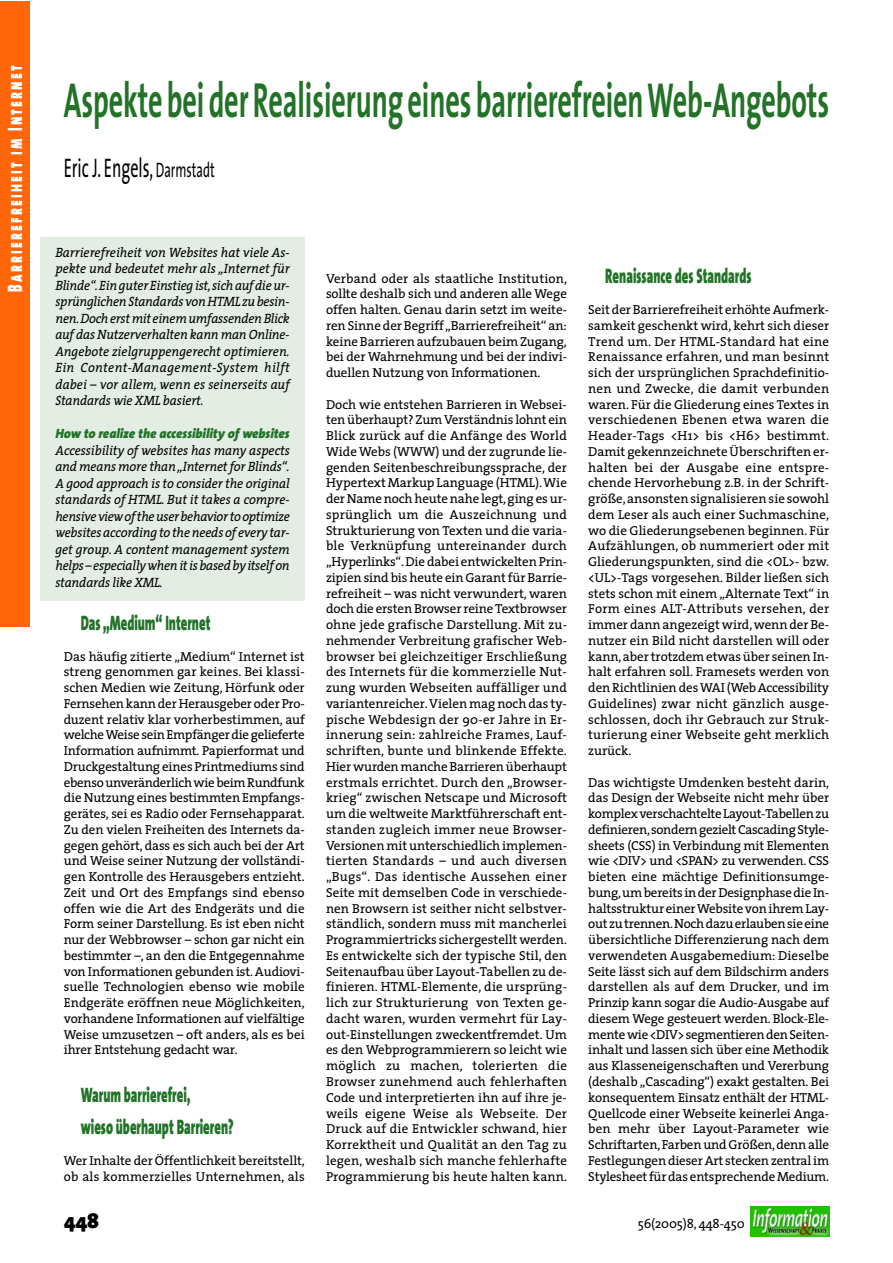
<style>
.page{position:relative;width:893px;height:1263px;background:#fff}
.page>*{position:absolute;margin:0;border:0;box-sizing:border-box;transform-origin:0 0}
.t1{font:700 49.5px "The Sans";letter-spacing:-.005em;color:#227227;scale:.57 1}
.t2{font:27px "The Sans";color:#000;scale:.6 1}
.t3{font:900 21px/31.5px "The Sans";color:#227227;scale:.6 1}
.t4{font:21px "The Sans Black Caps";letter-spacing:.18em;color:#fff;scale:.6 1}
.t5{font:900 21px "The Sans";color:#000}
.t6{font:italic 13.5px/16.5px "The Serif";letter-spacing:-.01em;color:#000;text-align:justify;scale:.94 1}
.t7{font:italic 900 13.5px "The Sans";color:#227227;scale:.95 1}
.t8{font:13.05px/15.8px "The Serif";letter-spacing:-.005em;color:#000;text-align:justify}
.s1{font-size:21px}
</style>
<div class="page">
<div style="left:0;top:1px;width:30px;height:625px;background:#ff6609"></div>
<img style="left:750px;top:1206px;width:79px;height:31px">
<div style="left:40px;top:237px;width:265px;height:363px;background:#e3ede4"></div>
<h3 class="t4" style="left:3px;top:292px;width:379px;rotate:-90deg">Barrierefreiheit im Internet</h3>
<h1 class="t1" style="left:64px;top:81px;width:1344px">Aspekte bei der Realisierung eines barrierefreien Web-Angebots</h1>
<h2 class="t2" style="left:64px;top:157px;width:253px">Eric J. Engels, <span class="s1">Darmstadt</span></h2>
<p class="t6" style="left:55px;top:245px;width:251px">Barrierefreiheit von Websites hat viele As&shy;pekte und bedeutet mehr als „Internet für Blinde“.Ein guter Einstieg ist,sich auf die ur&shy;sprünglichen Standards von HTML zu besin&shy;nen.Doch erst mit einem umfassenden Blick auf das Nutzerverhalten kann man Online-Angebote zielgruppengerecht optimieren.<br>Ein Content-Management-System hilft dabei – vor allem, wenn es seinerseits auf Standards wie XML basiert.</p>
<p class="t7" style="left:55px;top:429px;width:248px">How to realize the accessibility of websites</p>
<p class="t6" style="left:55px;top:443px;width:251px">Accessibility of websites has many aspects and means more than „Internet for Blinds“.<br>A good approach is to consider the original standards of HTML. But it takes a compre&shy;hensive view of the user behavior to optimize websites according to the needs of every tar&shy;get group. A content management system helps – especially when it is based by itself on standards like XML.</p>
<h3 class="t3" style="left:81px;top:609px;width:218px">Das „Medium“ Internet</h3>
<p class="t8" style="left:64px;top:650px;width:242px">Das häufig zitierte „Medium“ Internet ist streng genommen gar keines. Bei klassi&shy;schen Medien wie Zeitung, Hörfunk oder Fernsehen kann der Herausgeber oder Pro&shy;duzent relativ klar vorherbestimmen, auf welche Weise sein Empfänger die gelieferte Information aufnimmt. Papierformat und Druckgestaltung eines Printmediums sind ebenso unveränderlich wie beim Rundfunk die Nutzung eines bestimmten Empfangs&shy;gerätes, sei es Radio oder Fernsehapparat.<br>Zu den vielen Freiheiten des Internets da&shy;gegen gehört, dass es sich auch bei der Art und Weise seiner Nutzung der vollständi&shy;gen Kontrolle des Herausgebers entzieht.<br>Zeit und Ort des Empfangs sind ebenso offen wie die Art des Endgeräts und die Form seiner Darstellung. Es ist eben nicht nur der Webbrowser – schon gar nicht ein bestimmter –, an den die Entgegennahme von Informationen gebunden ist. Audiovi&shy;suelle Technologien ebenso wie mobile Endgeräte eröffnen neue Möglichkeiten, vorhandene Informationen auf vielfältige Weise umzusetzen – oft anders, als es bei ihrer Entstehung gedacht war.</p>
<h3 class="t3" style="left:81px;top:1081px;width:256px">Warum barrierefrei,<br>wieso überhaupt Barrieren?</h3>
<p class="t8" style="left:64px;top:1154px;width:242px">Wer Inhalte der Öffentlichkeit bereitstellt, ob als kommerzielles Unternehmen, als</p>
<p class="t8" style="left:326px;top:272px;width:242px">Verband oder als staatliche Institution, sollte deshalb sich und anderen alle Wege offen halten. Genau darin setzt im weite&shy;ren Sinne der Begriff „Barrierefreiheit“ an: keine Barrieren aufzubauen beim Zugang, bei der Wahrnehmung und bei der indivi&shy;duellen Nutzung von Informationen.</p>
<p class="t8" style="left:326px;top:398px;width:242px">Doch wie entstehen Barrieren in Websei&shy;ten überhaupt? Zum Verständnis lohnt ein Blick zurück auf die Anfänge des World Wide Webs (WWW) und der zugrunde lie&shy;genden Seitenbeschreibungssprache, der Hypertext Markup Language (HTML). Wie der Name noch heute nahe legt,ging es ur&shy;sprünglich um die Auszeichnung und Strukturierung von Texten und die varia&shy;ble Verknüpfung untereinander durch „Hyperlinks“. Die dabei entwickelten Prin&shy;zipien sind bis heute ein Garant für Barrie&shy;refreiheit – was nicht verwundert, waren doch die ersten Browser reine Textbrowser ohne jede grafische Darstellung. Mit zu&shy;nehmender Verbreitung grafischer Web&shy;browser bei gleichzeitiger Erschließung des Internets für die kommerzielle Nut&shy;zung wurden Webseiten auffälliger und variantenreicher. Vielen mag noch das ty&shy;pische Webdesign der 90-er Jahre in Er&shy;innerung sein: zahlreiche Frames, Lauf&shy;schriften, bunte und blinkende Effekte.<br>Hier wurden manche Barrieren überhaupt erstmals errichtet. Durch den „Browser&shy;krieg“ zwischen Netscape und Microsoft um die weltweite Marktführerschaft ent&shy;standen zugleich immer neue Browser-Versionen mit unterschiedlich implemen&shy;tierten Standards – und auch diversen „Bugs“. Das identische Aussehen einer Seite mit demselben Code in verschiede&shy;nen Browsern ist seither nicht selbstver&shy;ständlich, sondern muss mit mancherlei Programmiertricks sichergestellt werden.<br>Es entwickelte sich der typische Stil, den Seitenaufbau über Layout-Tabellen zu de&shy;finieren. HTML-Elemente, die ursprüng&shy;lich zur Strukturierung von Texten ge&shy;dacht waren, wurden vermehrt für Lay&shy;out-Einstellungen zweckentfremdet. Um es den Webprogrammierern so leicht wie möglich zu machen, tolerierten die Browser zunehmend auch fehlerhaften Code und interpretierten ihn auf ihre je&shy;weils eigene Weise als Webseite. Der Druck auf die Entwickler schwand, hier Korrektheit und Qualität an den Tag zu legen, weshalb sich manche fehlerhafte Programmierung bis heute halten kann.</p>
<h3 class="t3" style="left:605px;top:262px;width:245px">Renaissance des Standards</h3>
<p class="t8" style="left:588px;top:303px;width:242px">Seit der Barrierefreiheit erhöhte Aufmerk&shy;samkeit geschenkt wird, kehrt sich dieser Trend um. Der HTML-Standard hat eine Renaissance erfahren, und man besinnt sich der ursprünglichen Sprachdefinitio&shy;nen und Zwecke, die damit verbunden waren. Für die Gliederung eines Textes in verschiedenen Ebenen etwa waren die Header-Tags &lt;H1&gt; bis &lt;H6&gt; bestimmt.<br>Damit gekennzeichnete Überschriften er&shy;halten bei der Ausgabe eine entspre&shy;chende Hervorhebung z.B. in der Schrift&shy;größe, ansonsten signalisieren sie sowohl dem Leser als auch einer Suchmaschine, wo die Gliederungsebenen beginnen. Für Aufzählungen, ob nummeriert oder mit Gliederungspunkten, sind die &lt;OL&gt;- bzw. &lt;UL&gt;-Tags vorgesehen. Bilder ließen sich stets schon mit einem „Alternate Text“ in Form eines ALT-Attributs versehen, der immer dann angezeigt wird, wenn der Be&shy;nutzer ein Bild nicht darstellen will oder kann, aber trotzdem etwas über seinen In&shy;halt erfahren soll. Framesets werden von den Richtlinien des WAI (Web Accessibility Guidelines) zwar nicht gänzlich ausge&shy;schlossen, doch ihr Gebrauch zur Struk&shy;turierung einer Webseite geht merklich zurück.</p>
<p class="t8" style="left:588px;top:776px;width:242px">Das wichtigste Umdenken besteht darin, das Design der Webseite nicht mehr über komplex verschachtelte Layout-Tabellen zu definieren,sondern gezielt Cascading Style&shy;sheets (CSS) in Verbindung mit Elementen wie &lt;DIV&gt; und &lt;SPAN&gt; zu verwenden. CSS bieten eine mächtige Definitionsumge&shy;bung,um bereits in der Designphase die In&shy;haltsstruktur einer Website von ihrem Lay&shy;out zu trennen.Noch dazu erlauben sie eine übersichtliche Differenzierung nach dem verwendeten Ausgabemedium: Dieselbe Seite lässt sich auf dem Bildschirm anders darstellen als auf dem Drucker, und im Prinzip kann sogar die Audio-Ausgabe auf diesem Wege gesteuert werden. Block-Ele&shy;mente wie &lt;DIV&gt; segmentieren den Seiten&shy;inhalt und lassen sich über eine Methodik aus Klasseneigenschaften und Vererbung (deshalb „Cascading“) exakt gestalten. Bei konsequentem Einsatz enthält der HTML-Quellcode einer Webseite keinerlei Anga&shy;ben mehr über Layout-Parameter wie Schriftarten,Farben und Größen,denn alle Festlegungen dieser Art stecken zentral im Stylesheet für das entsprechende Medium.</p>
<h3 class="t5" style="left:64px;top:1213px;width:37px">448</h3>
<p class="t8" style="left:638px;top:1217px;width:108px">56(2005)8, 448-450</p>
</div>
